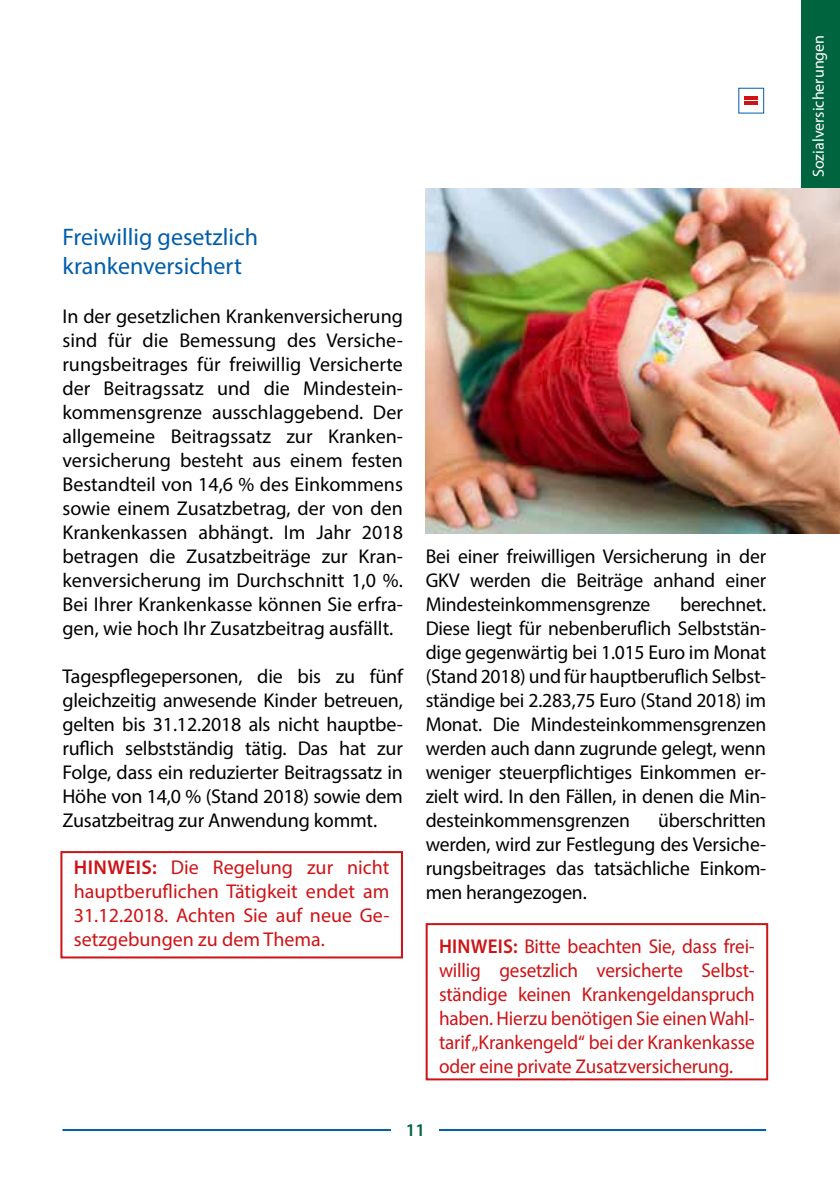
<style>
.page{position:relative;width:840px;height:1191px;background:#fff}
.page>*{position:absolute;margin:0;border:0;box-sizing:border-box;transform-origin:0 0}
.t1{font:24px/28.8px "Myriad Pro";color:#005da9}
.t2{font:20px/24px "Myriad Pro";letter-spacing:-.01em;color:#000;text-align:justify}
.t3{font:20px/24px "Myriad Pro";letter-spacing:-.005em;color:#cd1316;text-align:justify;scale:.96 1}
.t4{font:20px/24px "Myriad Pro";letter-spacing:-.005em;color:#cd1316;text-align:justify}
.t5{font:600 18px "Myriad Pro";color:#00653f}
.t6{font:16px "Myriad Pro";color:#fff}
.s1{font-weight:600}
</style>
<div class="page">
<hr style="left:62px;top:1129px;width:703px;height:2px;background:#005da9">
<div style="left:391px;top:1122px;width:48px;height:35px;background:#fff"></div>
<hr style="left:744px;top:96px;width:13px;height:4px;background:#cd1316">
<svg style="left:744px;top:102px;width:13px;height:3px"></svg>
<div style="left:801px;top:0;width:38px;height:189px;background:#00653f"></div>
<img style="left:425px;top:189px;width:414px;height:344px">
<div style="left:425px;top:923px;width:342px;height:157px;border:2px solid #cd1316"></div>
<div style="left:60px;top:851px;width:343px;height:107px;border:2px solid #cd1316"></div>
<p class="t1" style="left:62px;top:222px;width:197px">Freiwillig gesetzlich krankenversichert</p>
<p class="t2" style="left:62px;top:304px;width:342px">In der gesetzlichen Krankenversicherung sind für die Bemessung des Versiche&shy;rungsbeitrages für freiwillig Versicherte der Beitragssatz und die Mindestein&shy;kommensgrenze ausschlaggebend. Der allgemeine Beitragssatz zur Kranken&shy;versicherung besteht aus einem festen Bestandteil von 14,6 % des Einkommens sowie einem Zusatzbetrag, der von den Krankenkassen abhängt. Im Jahr 2018 betragen die Zusatzbeiträge zur Kran&shy;kenversicherung im Durchschnitt 1,0 %.<br>Bei Ihrer Krankenkasse können Sie erfra&shy;gen, wie hoch Ihr Zusatzbeitrag ausfällt.</p>
<p class="t2" style="left:62px;top:664px;width:342px">Tagespflegepersonen, die bis zu fünf gleichzeitig anwesende Kinder betreuen, gelten bis 31.12.2018 als nicht hauptbe&shy;ruflich selbstständig tätig. Das hat zur Folge, dass ein reduzierter Beitragssatz in Höhe von 14,0 % (Stand 2018) sowie dem Zusatzbeitrag zur Anwendung kommt.</p>
<p class="t4" style="left:74px;top:855px;width:317px"><span class="s1">HINWEIS:</span> Die Regelung zur nicht hauptberuflichen Tätigkeit endet am 31.12.2018. Achten Sie auf neue Ge&shy;setzgebungen zu dem Thema.</p>
<p class="t2" style="left:425px;top:544px;width:342px">Bei einer freiwilligen Versicherung in der GKV werden die Beiträge anhand einer Mindesteinkommensgrenze</p>
<p class="t2" style="left:425px;top:592px;width:342px;text-indent:254px">berechnet.<br>Diese liegt für nebenberuflich Selbststän&shy;dige gegenwärtig bei 1.015 Euro im Monat (Stand 2018) und für hauptberuflich Selbst&shy;ständige bei 2.283,75 Euro (Stand 2018) im Monat. Die Mindesteinkommensgrenzen werden auch dann zugrunde gelegt, wenn weniger steuerpflichtiges Einkommen er&shy;zielt wird. In den Fällen, in denen die Min&shy;desteinkommensgrenzen</p>
<p class="t2" style="left:425px;top:808px;width:342px;text-indent:232px">überschritten werden, wird zur Festlegung des Versiche&shy;rungsbeitrages das tatsächliche Einkom&shy;men herangezogen.</p>
<p class="t3" style="left:439px;top:934px;width:330px"><span class="s1">HINWEIS:</span> Bitte beachten Sie, dass frei&shy;willig gesetzlich versicherte Selbst&shy;ständige keinen Krankengeldanspruch haben. Hierzu benötigen Sie einen Wahl&shy;tarif „Krankengeld“ bei der Krankenkasse oder eine private Zusatzversicherung.</p>
<p class="t5" style="left:405px;top:1118px;width:21px">11</p>
<p class="t6" style="left:808px;top:177px;width:144px;rotate:-90deg">Sozialversicherungen</p>
</div>
